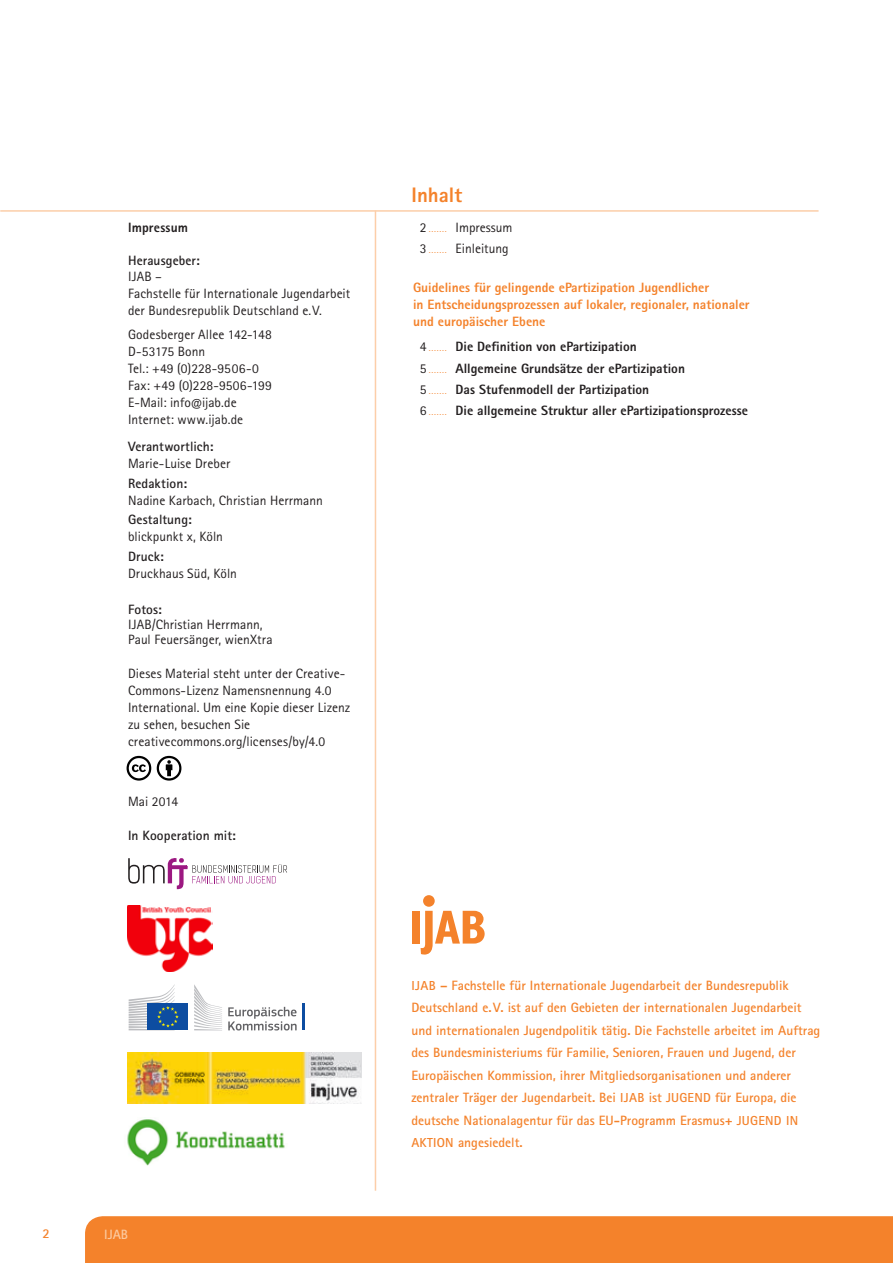
<style>
.page{position:relative;width:893px;height:1263px;background:#fff}
.page>*{position:absolute;margin:0;border:0;box-sizing:border-box;transform-origin:0 0}
.t1{font:800 21px "Rotis Sans Serif Pro";color:#f4822b}
.t2{font:13.5px/17px "Rotis Sans Serif Pro";letter-spacing:.005em;color:#231f20}
.t3{font:700 13.5px/22.5px "Rotis Sans Serif Pro";color:#f4822b}
.t4{font:800 13.5px/21.3px "Rotis Sans Serif Pro";color:#231f20}
.t5{font:800 13.5px/17px "Rotis Sans Serif Pro";color:#f4822b}
.t6{font:700 13.5px "Rotis Sans Serif Pro";letter-spacing:.005em;color:#231f20}
.t7{font:700 13.5px "Rotis Sans Serif Pro";color:#fcc99e}
.s1{font-weight:300;font-size:10.5px;color:#f4822b}
.s2{font-weight:400}
.s3{font-size:13.05px}
</style>
<div class="page">
<div style="left:85px;top:1216px;width:808px;height:47px;background:#f4822b"></div>
<hr style="left:375px;top:210px;width:1px;height:981px;background:#fccea9">
<hr style="left:0;top:210px;width:819px;height:2px;background:#fccea9">
<div style="left:412px;top:911px;width:7px;height:32px;background:#f4822b"></div>
<div style="left:423px;top:895px;width:12px;height:12px;background:#f4822b;border-radius:50%"></div>
<svg style="left:421px;top:911px;width:64px;height:44px"></svg>
<svg style="left:126px;top:755px;width:56px;height:26px"></svg>
<img style="left:128px;top:906px;width:85px;height:65px">
<img style="left:127px;top:1119px;width:158px;height:47px">
<img style="left:127px;top:1052px;width:234px;height:51px">
<svg style="left:128px;top:858px;width:159px;height:31px"></svg>
<svg style="left:228px;top:1007px;width:69px;height:23px"></svg>
<hr style="left:303px;top:1003px;width:2px;height:27px;background:#0d4da1">
<svg style="left:194px;top:984px;width:28px;height:46px"></svg>
<div style="left:148px;top:1003px;width:40px;height:27px;background:#0d4da1"></div>
<svg style="left:129px;top:984px;width:50px;height:46px"></svg>
<p class="t4" style="left:128px;top:217px;width:61px">Impressum</p>
<p class="t6" style="left:128px;top:251px;width:73px">Herausgeber:</p>
<p class="t2" style="left:128px;top:268px;width:224px">IJAB –<br>Fachstelle für Internationale Jugendarbeit der Bundesrepublik Deutschland e.V.</p>
<p class="t2" style="left:128px;top:326px;width:145px">Godesberger Allee 142-148<br>D-53175 Bonn<br>Tel.: +49 (0)228-9506-0<br>Fax: +49 (0)228-9506-199<br>E-Mail: info@ijab.de<br>Internet: www.ijab.de</p>
<p class="t6" style="left:128px;top:438px;width:87px">Verantwortlich:</p>
<p class="t2" style="left:128px;top:455px;width:104px">Marie-Luise Dreber</p>
<p class="t6" style="left:128px;top:474px;width:60px">Redaktion:</p>
<p class="t2" style="left:128px;top:492px;width:196px">Nadine Karbach, Christian Herrmann</p>
<p class="t6" style="left:128px;top:511px;width:65px">Gestaltung:</p>
<p class="t2" style="left:128px;top:528px;width:96px">blickpunkt x, Köln</p>
<p class="t6" style="left:128px;top:547px;width:37px">Druck:</p>
<p class="t2" style="left:128px;top:565px;width:110px">Druckhaus Süd, Köln</p>
<p class="t6" style="left:128px;top:601px;width:35px">Fotos:</p>
<p class="t2" style="left:128px;top:617px;width:146px;line-height:15px">IJAB/Christian Herrmann,<br>Paul Feuersänger, wienXtra</p>
<p class="t2" style="left:128px;top:665px;width:224px">Dieses Material steht unter der Creative-Commons-Lizenz Namensnennung 4.0<br>International. Um eine Kopie dieser Lizenz zu sehen, besuchen Sie creativecommons.org/licenses/by/4.0</p>
<p class="t2" style="left:128px;top:793px;width:52px">Mai 2014</p>
<p class="t6" style="left:128px;top:827px;width:109px">In Kooperation mit:</p>
<p class="t3" style="left:43px;top:1222px;width:9px">2</p>
<p class="t7" style="left:104px;top:1225px;width:25px">IJAB</p>
<h1 class="t1" style="left:412px;top:181px;width:52px">Inhalt</h1>
<p class="t2" style="left:420px;top:217px;width:94px;line-height:21.3px">2 <span class="s1">.......</span> Impressum<br>3 <span class="s1">.......</span> Einleitung</p>
<p class="t5" style="left:413px;top:278px;width:338px">Guidelines für gelingende ePartizipation Jugendlicher<br>in Entscheidungsprozessen auf lokaler, regionaler, nationaler und europäischer Ebene</p>
<p class="t4" style="left:420px;top:336px;width:330px"><span class="s2">4</span> <span class="s1">.......</span> Die Definition von ePartizipation<br><span class="s2">5</span> <span class="s1">.......</span> Allgemeine Grundsätze der ePartizipation<br><span class="s2">5</span> <span class="s1">.......</span> Das Stufenmodell der Partizipation<br><span class="s2">6</span> <span class="s1">.......</span> Die allgemeine Struktur aller ePartizipationsprozesse</p>
<p class="t3" style="left:411px;top:974px;width:410px"><span class="s3">IJAB</span> – Fachstelle für Internationale Jugendarbeit der Bundesrepublik Deutschland e.V. ist auf den Gebieten der internationalen Jugendarbeit und internationalen Jugendpolitik tätig. Die Fachstelle arbeitet im Auftrag des Bundesministeriums für Familie, Senioren, Frauen und Jugend, der Europäischen Kommission, ihrer Mitgliedsorganisationen und anderer zentraler Träger der Jugendarbeit. Bei <span class="s3">IJAB</span> ist <span class="s3">JUGEND</span> für Europa, die deutsche Nationalagentur für das EU-Programm Erasmus+ <span class="s3">JUGEND IN AKTION</span> angesiedelt.</p>
</div>
